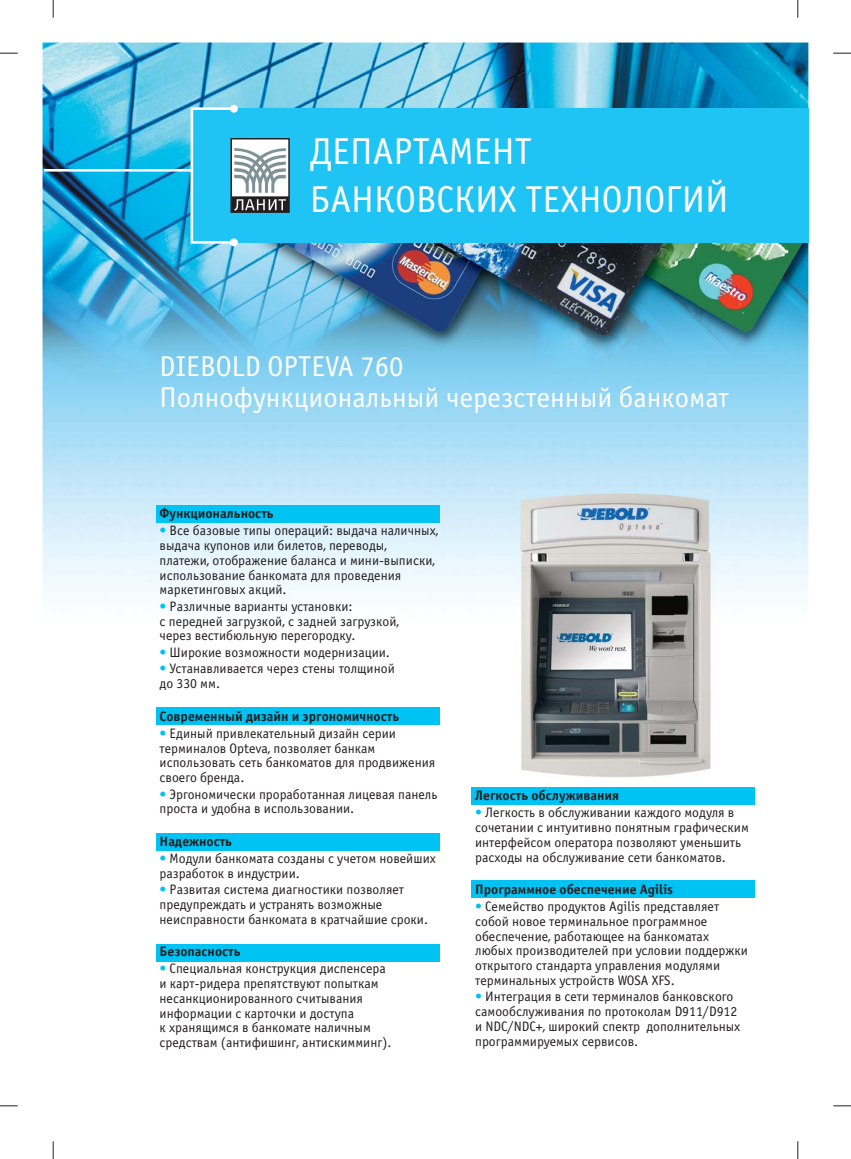
<style>
.page{position:relative;width:851px;height:1159px;background:#fff}
.page>*{position:absolute;margin:0;border:0;box-sizing:border-box;transform-origin:0 0}
.t1{font:37.5px/47.5px "Officina Sans C";color:#fff}
.t2{font:28.75px/31.2px "Officina Sans C";color:#fff}
.t3{font:13.75px/14.8px "Officina Sans C";color:#231f20}
.t4{font:700 13.75px "Officina Sans C";color:#231f20}
.s1{color:#00c2f3}
</style>
<div class="page">
<img style="left:43px;top:43px;width:765px;height:919px">
<div style="left:191px;top:108px;width:617px;height:135px;background:#1fc4f4"></div>
<img style="left:44px;top:105px;width:246px;height:141px">
<div style="left:156px;top:505px;width:283px;height:18px;background:#00c2f3"></div>
<div style="left:156px;top:707px;width:283px;height:18px;background:#00c2f3"></div>
<div style="left:156px;top:833px;width:283px;height:17px;background:#00c2f3"></div>
<div style="left:156px;top:943px;width:283px;height:18px;background:#00c2f3"></div>
<div style="left:471px;top:787px;width:284px;height:18px;background:#00c2f3"></div>
<div style="left:471px;top:880px;width:284px;height:18px;background:#00c2f3"></div>
<img style="left:516px;top:491px;width:198px;height:292px">
<svg style="left:0;top:52px;width:18px;height:2px"></svg>
<svg style="left:833px;top:52px;width:17px;height:2px"></svg>
<svg style="left:0;top:1105px;width:18px;height:1px"></svg>
<svg style="left:833px;top:1105px;width:17px;height:1px"></svg>
<svg style="left:52px;top:0;width:2px;height:18px"></svg>
<svg style="left:52px;top:1141px;width:2px;height:18px"></svg>
<svg style="left:797px;top:0;width:1px;height:18px"></svg>
<svg style="left:797px;top:1141px;width:1px;height:18px"></svg>
<h1 class="t1" style="left:309px;top:131px;width:420px">ДЕПАРТАМЕНТ<br>БАНКОВСКИХ ТЕХНОЛОГИЙ</h1>
<h2 class="t2" style="left:159px;top:353px;width:571px">DIEBOLD OPTEVA 760<br>Полнофункциональный черезстенный банкомат</h2>
<p class="t4" style="left:159px;top:507px;width:116px">Функциональность</p>
<p class="t3" style="left:159px;top:524px;width:280px"><span class="s1">•</span> Все базовые типы операций: выдача наличных, выдача купонов или билетов, переводы, платежи, отображение баланса и мини-выписки, использование банкомата для проведения маркетинговых акций.</p>
<p class="t3" style="left:159px;top:600px;width:241px"><span class="s1">•</span> Различные варианты установки:<br>с передней загрузкой, с задней загрузкой, через вестибюльную перегородку.</p>
<p class="t3" style="left:159px;top:646px;width:232px"><span class="s1">•</span> Широкие возможности модернизации.</p>
<p class="t3" style="left:159px;top:663px;width:237px"><span class="s1">•</span> Устанавливается через стены толщиной до 330 мм.</p>
<p class="t4" style="left:159px;top:709px;width:241px">Современный дизайн и эргономичность</p>
<p class="t3" style="left:159px;top:727px;width:277px"><span class="s1">•</span> Единый привлекательный дизайн серии терминалов Opteva, позволяет банкам использовать сеть банкоматов для продвижения своего бренда.</p>
<p class="t3" style="left:159px;top:788px;width:279px"><span class="s1">•</span> Эргономически проработанная лицевая панель проста и удобна в использовании.</p>
<p class="t4" style="left:159px;top:834px;width:74px">Надежность</p>
<p class="t3" style="left:159px;top:852px;width:278px"><span class="s1">•</span> Модули банкомата созданы с учетом новейших разработок в индустрии.</p>
<p class="t3" style="left:159px;top:883px;width:270px"><span class="s1">•</span> Развитая система диагностики позволяет предупреждать и устранять возможные неисправности банкомата в кратчайшие сроки.</p>
<p class="t4" style="left:159px;top:945px;width:83px">Безопасность</p>
<p class="t3" style="left:159px;top:962px;width:233px"><span class="s1">•</span> Специальная конструкция диспенсера и карт-ридера препятствуют попыткам несанкционированного считывания информации с карточки и доступа<br>к хранящимся в банкомате наличным средствам (антифишинг, антискимминг).</p>
<p class="t4" style="left:475px;top:789px;width:146px">Легкость обслуживания</p>
<p class="t3" style="left:475px;top:806px;width:275px"><span class="s1">•</span> Легкость в обслуживании каждого модуля в сочетании с интуитивно понятным графическим интерфейсом оператора позволяют уменьшить расходы на обслуживание сети банкоматов.</p>
<p class="t4" style="left:475px;top:882px;width:199px">Программное обеспечение Agilis</p>
<p class="t3" style="left:475px;top:900px;width:274px"><span class="s1">•</span> Семейство продуктов Agilis представляет собой новое терминальное программное обеспечение, работающее на банкоматах любых производителей при условии поддержки открытого стандарта управления модулями терминальных устройств WOSA XFS.</p>
<p class="t3" style="left:475px;top:990px;width:267px"><span class="s1">•</span> Интеграция в сети терминалов банковского самообслуживания по протоколам D911/D912 и NDC/NDC+, широкий спектр дополнительных программируемых сервисов.</p>
</div>
